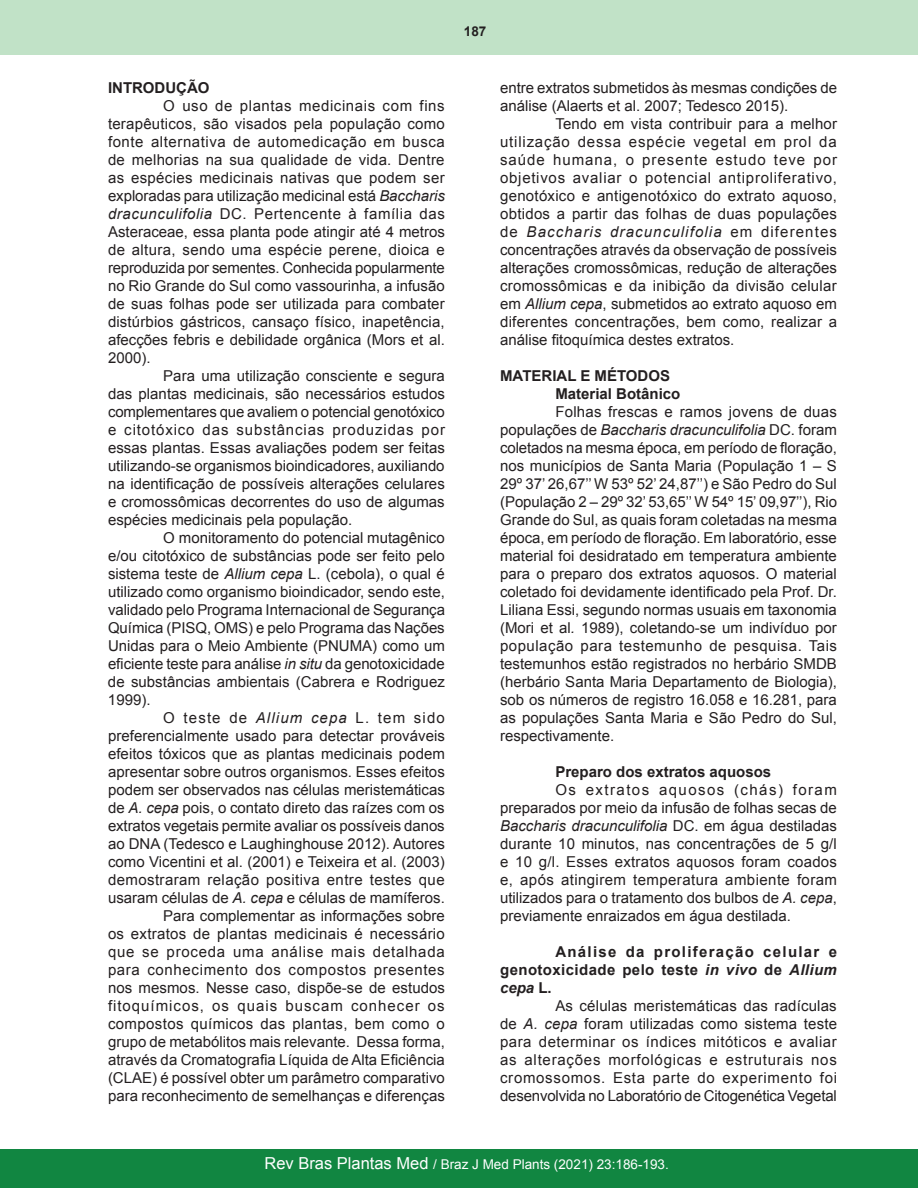
<style>
.page{position:relative;width:918px;height:1188px;background:#fff}
.page>*{position:absolute;margin:0;border:0;box-sizing:border-box;transform-origin:0 0}
.a-texto{font:15px/18px "Arial";color:#231f20;text-align:justify}
.a-texto-2{font:700 15px/18px "Arial";color:#231f20;text-align:justify}
.t1{font:13.5px "Arial";color:#fff}
.t2{font:700 13.5px "Arial";color:#231f20}
.s1{font-style:italic}
.s2{font-size:16.5px}
.s3{font-style:inherit}
</style>
<div class="page">
<div style="left:0;top:0;width:918px;height:55px;background:#c1e2c7"></div>
<div style="left:0;top:1149px;width:918px;height:39px;background:#118641"></div>
<p class="a-texto-2" style="left:108px;top:79px;width:103px">INTRODUÇÃO</p>
<p class="a-texto" style="left:108px;top:97px;width:338px;text-indent:55px">O uso de plantas medicinais com fins terapêuticos, são visados pela população como fonte alternativa de automedicação em busca de melhorias na sua qualidade de vida. Dentre as espécies medicinais nativas que podem ser exploradas para utilização medicinal está <span class="s1">Baccharis dracunculifolia</span> DC. Pertencente à família das Asteraceae, essa planta pode atingir até 4 metros de altura, sendo uma espécie perene, dioica e reproduzida por sementes. Conhecida popularmente no Rio Grande do Sul como vassourinha, a infusão de suas folhas pode ser utilizada para combater distúrbios gástricos, cansaço físico, inapetência, afecções febris e debilidade orgânica (Mors et al.<br>2000).</p>
<p class="a-texto" style="left:108px;top:367px;width:339px;text-indent:55px">Para uma utilização consciente e segura das plantas medicinais, são necessários estudos complementares que avaliem o potencial genotóxico e citotóxico das substâncias produzidas por essas plantas. Essas avaliações podem ser feitas utilizando-se organismos bioindicadores, auxiliando na identificação de possíveis alterações celulares e cromossômicas decorrentes do uso de algumas espécies medicinais pela população.</p>
<p class="a-texto" style="left:108px;top:529px;width:339px;text-indent:55px">O monitoramento do potencial mutagênico e/ou citotóxico de substâncias pode ser feito pelo sistema teste de <span class="s1">Allium cepa</span> L. (cebola), o qual é utilizado como organismo bioindicador, sendo este, validado pelo Programa Internacional de Segurança Química (PISQ, OMS) e pelo Programa das Nações Unidas para o Meio Ambiente (PNUMA) como um eficiente teste para análise <span class="s1">in situ</span> da genotoxicidade de substâncias ambientais (Cabrera e Rodriguez 1999).</p>
<p class="a-texto" style="left:108px;top:709px;width:339px;text-indent:55px">O teste de <span class="s1">Allium cepa</span> L. tem sido preferencialmente usado para detectar prováveis efeitos tóxicos que as plantas medicinais podem apresentar sobre outros organismos. Esses efeitos podem ser observados nas células meristemáticas de <span class="s1">A. cepa</span> pois, o contato direto das raízes com os extratos vegetais permite avaliar os possíveis danos ao DNA (Tedesco e Laughinghouse 2012). Autores como Vicentini et al. (2001) e Teixeira et al. (2003) demostraram relação positiva entre testes que usaram células de <span class="s1">A. cepa</span> e células de mamíferos.</p>
<p class="a-texto" style="left:108px;top:907px;width:339px;text-indent:55px">Para complementar as informações sobre os extratos de plantas medicinais é necessário que se proceda uma análise mais detalhada para conhecimento dos compostos presentes nos mesmos. Nesse caso, dispõe-se de estudos fitoquímicos, os quais buscam conhecer os compostos químicos das plantas, bem como o grupo de metabólitos mais relevante. Dessa forma, através da Cromatografia Líquida de Alta Eficiência (CLAE) é possível obter um parâmetro comparativo para reconhecimento de semelhanças e diferenças</p>
<p class="t2" style="left:464px;top:22px;width:24px">187</p>
<p class="a-texto" style="left:500px;top:79px;width:338px">entre extratos submetidos às mesmas condições de análise (Alaerts et al. 2007; Tedesco 2015).</p>
<p class="a-texto" style="left:500px;top:115px;width:339px;text-indent:55px">Tendo em vista contribuir para a melhor utilização dessa espécie vegetal em prol da saúde humana, o presente estudo teve por objetivos avaliar o potencial antiproliferativo, genotóxico e antigenotóxico do extrato aquoso, obtidos a partir das folhas de duas populações de <span class="s1">Baccharis dracunculifolia</span> em diferentes concentrações através da observação de possíveis alterações cromossômicas, redução de alterações cromossômicas e da inibição da divisão celular em <span class="s1">Allium cepa</span>, submetidos ao extrato aquoso em diferentes concentrações, bem como, realizar a análise fitoquímica destes extratos.</p>
<p class="a-texto-2" style="left:500px;top:367px;width:172px">MATERIAL E MÉTODOS</p>
<p class="a-texto-2" style="left:555px;top:385px;width:127px">Material Botânico</p>
<p class="a-texto" style="left:500px;top:403px;width:338px;text-indent:55px">Folhas frescas e ramos jovens de duas populações de <span class="s1">Baccharis dracunculifolia</span> DC. foram coletados na mesma época, em período de floração, nos municípios de Santa Maria (População 1 – S 29º 37’ 26,67’’ W 53º 52’ 24,87’’) e São Pedro do Sul (População 2 – 29º 32’ 53,65’’ W 54º 15’ 09,97’’), Rio Grande do Sul, as quais foram coletadas na mesma época, em período de floração. Em laboratório, esse material foi desidratado em temperatura ambiente para o preparo dos extratos aquosos. O material coletado foi devidamente identificado pela Prof. Dr.<br>Liliana Essi, segundo normas usuais em taxonomia (Mori et al<span class="s1">.</span> 1989), coletando-se um indivíduo por população para testemunho de pesquisa. Tais testemunhos estão registrados no herbário SMDB (herbário Santa Maria Departamento de Biologia), sob os números de registro 16.058 e 16.281, para as populações Santa Maria e São Pedro do Sul, respectivamente.</p>
<p class="a-texto-2" style="left:555px;top:763px;width:217px">Preparo dos extratos aquosos</p>
<p class="a-texto" style="left:500px;top:781px;width:338px;text-indent:55px">Os extratos aquosos (chás) foram preparados por meio da infusão de folhas secas de <span class="s1">Baccharis dracunculifolia</span> DC. em água destiladas durante 10 minutos, nas concentrações de 5 g/l e 10 g/l. Esses extratos aquosos foram coados e, após atingirem temperatura ambiente foram utilizados para o tratamento dos bulbos de <span class="s1">A. cepa</span>, previamente enraizados em água destilada.</p>
<p class="a-texto-2" style="left:500px;top:943px;width:338px;text-indent:55px">Análise da proliferação celular e genotoxicidade pelo teste <span class="s1">in vivo</span> de <span class="s1">Allium cepa</span> L.</p>
<p class="a-texto" style="left:500px;top:997px;width:338px;text-indent:55px">As células meristemáticas das radículas de <span class="s1">A. cepa</span> foram utilizadas como sistema teste para determinar os índices mitóticos e avaliar as alterações morfológicas e estruturais nos cromossomos. Esta parte do experimento foi desenvolvida no Laboratório de Citogenética Vegetal</p>
<p class="t1" style="left:264px;top:1155px;width:406px"><span class="s2">Rev Bras Plantas Med</span> / Braz J Med Plants (20<span class="s3">21</span>) 2<span class="s3">3</span>:<span class="s3">186-193</span>.</p>
</div>
